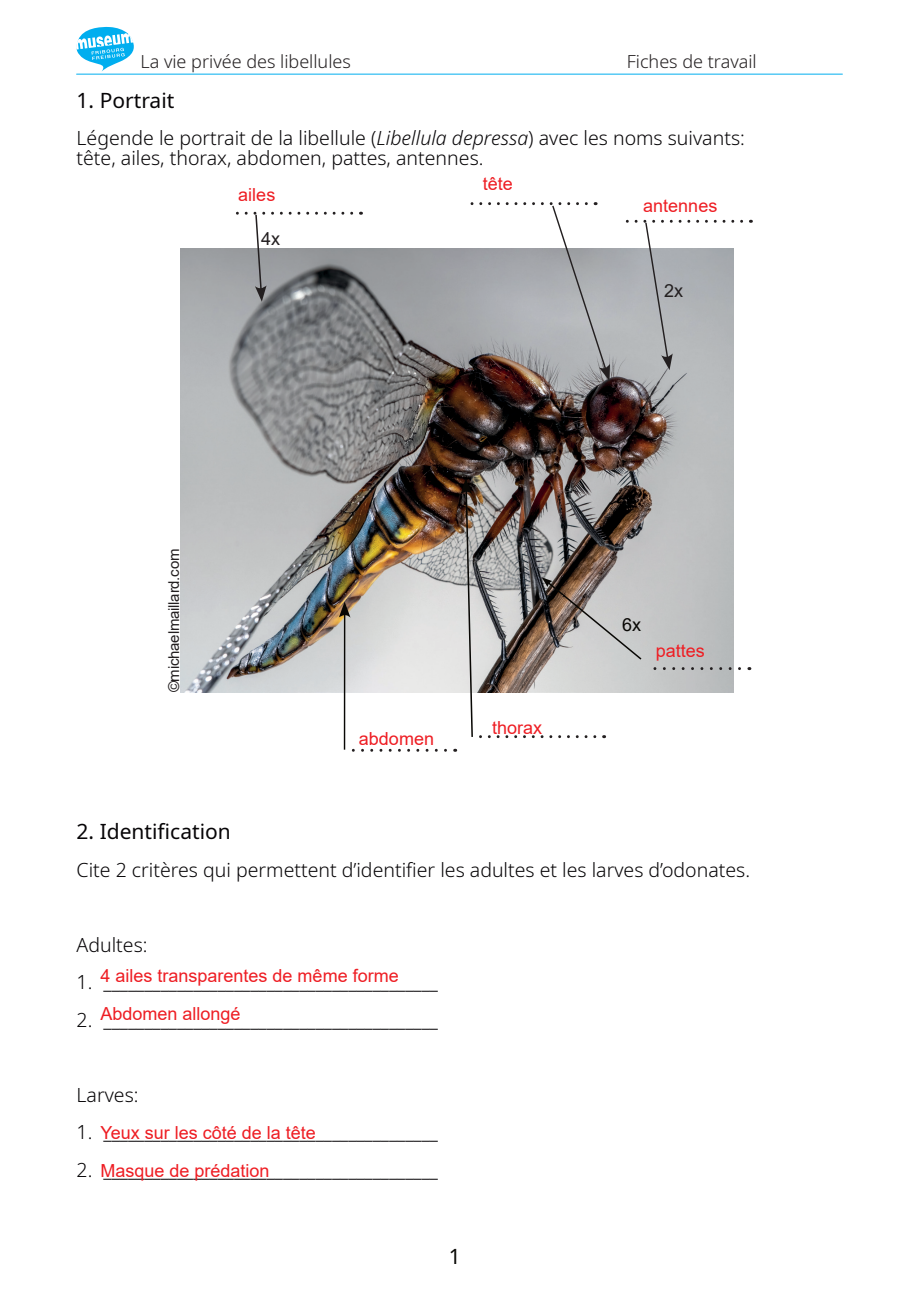
<style>
.page{position:relative;width:919px;height:1289px;background:#fff}
.page>*{position:absolute;margin:0;border:0;box-sizing:border-box;transform-origin:0 0}
.t1{font:21px "Noto Sans";color:#070507}
.t2{font:21px "Noto Sans";color:#080704}
.t3{font:300 19.5px/19.5px "Noto Sans";color:#070507}
.t4{font:18px/37.3px "Arial";color:#ee1d23}
.t5{font:300 18px "Noto Sans";color:#231f20}
.t6{font:18px "Arial";color:#231f20}
.t7{font:18px "Arial";color:#080704}
.t8{font:15px "Arial";letter-spacing:-.015em;color:#231f20}
.s1{font-style:italic}
</style>
<div class="page">
<hr style="left:77px;top:74px;width:765px;height:1px;background:#00aeef">
<svg style="left:77px;top:27px;width:56px;height:44px"></svg>
<img style="left:180px;top:249px;width:553px;height:443px">
<svg style="left:627px;top:220px;width:124px;height:150px"></svg>
<svg style="left:472px;top:202px;width:138px;height:179px"></svg>
<svg style="left:460px;top:478px;width:13px;height:259px;background:#aaa7a4"></svg>
<svg style="left:480px;top:735px;width:124px;height:3px"></svg>
<hr style="left:344px;top:612px;width:1px;height:137px;background:#080704">
<svg style="left:339px;top:601px;width:11px;height:16px"></svg>
<svg style="left:353px;top:748px;width:102px;height:3px"></svg>
<svg style="left:237px;top:212px;width:124px;height:90px"></svg>
<svg style="left:541px;top:577px;width:102px;height:84px;background:#a7a19d"></svg>
<svg style="left:655px;top:667px;width:94px;height:3px"></svg>
<p class="t5" style="left:140px;top:49px;width:212px">La vie privée des libellules</p>
<p class="t5" style="left:626px;top:49px;width:131px">Fiches de travail</p>
<p class="t1" style="left:77px;top:85px;width:99px">1. Portrait</p>
<p class="t3" style="left:77px;top:128px;width:669px">Légende le portrait de la libellule (<span class="s1">Libellula depressa</span>) avec les noms suivants: tête, ailes, thorax, abdomen, pattes, antennes.</p>
<p class="t4" style="left:238px;top:177px;width:39px">ailes</p>
<p class="t6" style="left:261px;top:232px;width:21px">4x</p>
<p class="t4" style="left:482px;top:166px;width:32px">tête</p>
<p class="t4" style="left:643px;top:188px;width:76px">antennes</p>
<p class="t6" style="left:664px;top:284px;width:21px">2x</p>
<p class="t8" style="left:168px;top:692px;width:145px;rotate:-90deg">©michaelmaillard.com</p>
<p class="t4" style="left:359px;top:721px;width:77px">abdomen</p>
<p class="t4" style="left:492px;top:710px;width:52px">thorax</p>
<p class="t7" style="left:622px;top:618px;width:21px">6x</p>
<p class="t4" style="left:655px;top:634px;width:51px">pattes</p>
<p class="t1" style="left:77px;top:816px;width:156px">2. Identification</p>
<p class="t3" style="left:77px;top:859px;width:675px">Cite 2 critères qui permettent d’identifier les adultes et les larves d’odonates.</p>
<p class="t3" style="left:77px;top:934px;width:72px">Adultes:</p>
<p class="t3" style="left:77px;top:971px;width:363px">1. _________________________________________</p>
<p class="t3" style="left:77px;top:1009px;width:363px">2. _________________________________________</p>
<p class="t4" style="left:100px;top:958px;width:300px">4 ailes transparentes de même forme<br>Abdomen allongé</p>
<p class="t3" style="left:77px;top:1084px;width:63px">Larves:</p>
<p class="t3" style="left:77px;top:1121px;width:363px">1. _________________________________________</p>
<p class="t3" style="left:77px;top:1159px;width:363px">2. _________________________________________</p>
<p class="t4" style="left:100px;top:1115px;width:217px">Yeux sur les côté de la tête</p>
<p class="t4" style="left:100px;top:1153px;width:171px">Masque de prédation</p>
<p class="t2" style="left:448px;top:1241px;width:14px">1</p>
</div>
